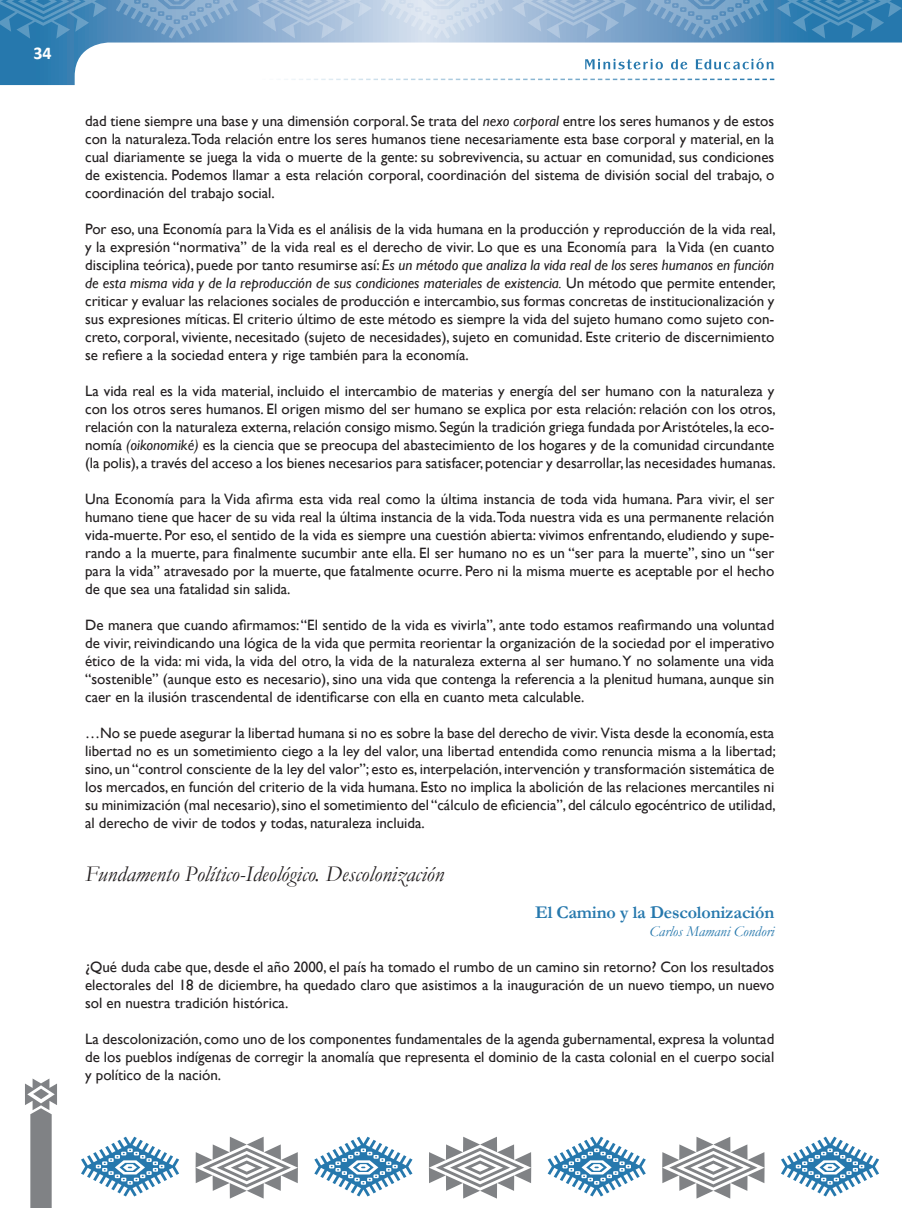
<style>
.page{position:relative;width:902px;height:1208px;background:#fff}
.page>*{position:absolute;margin:0;border:0;box-sizing:border-box;transform-origin:0 0}
.Modelo{font:italic 22.5px "Garamond";color:#231f20}
.Modelo-2{font:700 18px "Garamond";letter-spacing:-.01em;color:#2678ad}
.t1{font:700 18px "Calibri";color:#fff}
.Modelo-3{font:15px/18px "Gill Sans";color:#231f20;text-align:justify}
.Modelo-4{font:italic 15px "Garamond";color:#2678ad}
.s1{font-style:italic}
</style>
<div class="page">
<svg style="left:0;top:0;width:901px;height:85px"></svg>
<svg style="left:25px;top:1078px;width:32px;height:130px"></svg>
<svg style="left:89px;top:79px;width:685px;height:1px"></svg>
<svg style="left:81px;top:1136px;width:98px;height:60px"></svg>
<svg style="left:314px;top:1136px;width:98px;height:60px"></svg>
<svg style="left:547px;top:1136px;width:98px;height:60px"></svg>
<svg style="left:781px;top:1136px;width:98px;height:60px"></svg>
<svg style="left:195px;top:1136px;width:103px;height:62px"></svg>
<svg style="left:429px;top:1136px;width:102px;height:62px"></svg>
<svg style="left:662px;top:1136px;width:102px;height:62px"></svg>
<svg style="left:381px;top:0;width:122px;height:39px;background:#ccd9ea"></svg>
<svg style="left:116px;top:0;width:122px;height:39px;background:#76a1c8"></svg>
<svg style="left:645px;top:0;width:123px;height:39px;background:#6899c3"></svg>
<svg style="left:247px;top:0;width:125px;height:39px;background:#a7bfdb"></svg>
<svg style="left:0;top:0;width:107px;height:39px;background:#4087b6"></svg>
<svg style="left:776px;top:0;width:125px;height:39px;background:#3782b3"></svg>
<svg style="left:512px;top:0;width:125px;height:39px;background:#98b5d5"></svg>
<svg style="left:585px;top:58px;width:188px;height:11px"></svg>
<p class="t1" style="left:33px;top:41px;width:20px">34</p>
<p class="Modelo-3" style="left:85px;top:112px;width:690px">dad tiene siempre una base y una dimensión corporal. Se trata del <span class="s1">nexo corporal</span> entre los seres humanos y de estos con la naturaleza.Toda relación entre los seres humanos tiene necesariamente esta base corporal y material, en la cual diariamente se juega la vida o muerte de la gente: su sobrevivencia, su actuar en comunidad, sus condiciones de existencia. Podemos llamar a esta relación corporal, coordinación del sistema de división social del trabajo, o coordinación del trabajo social.</p>
<p class="Modelo-3" style="left:85px;top:220px;width:692px">Por eso, una Economía para la Vida es el análisis de la vida humana en la producción y reproducción de la vida real, y la expresión “normativa” de la vida real es el derecho de vivir. Lo que es una Economía para la Vida (en cuanto disciplina teórica), puede por tanto resumirse así: <span class="s1">Es un método que analiza la vida real de los seres humanos en función de esta misma vida y de la reproducción de sus condiciones materiales de existencia.</span> Un método que permite entender, criticar y evaluar las relaciones sociales de producción e intercambio, sus formas concretas de institucionalización y sus expresiones míticas. El criterio último de este método es siempre la vida del sujeto humano como sujeto con&shy;creto, corporal, viviente, necesitado (sujeto de necesidades), sujeto en comunidad. Este criterio de discernimiento se refiere a la sociedad entera y rige también para la economía.</p>
<p class="Modelo-3" style="left:85px;top:382px;width:692px">La vida real es la vida material, incluido el intercambio de materias y energía del ser humano con la naturaleza y con los otros seres humanos. El origen mismo del ser humano se explica por esta relación: relación con los otros, relación con la naturaleza externa, relación consigo mismo. Según la tradición griega fundada por Aristóteles, la eco&shy;nomía <span class="s1">(oikonomiké)</span> es la ciencia que se preocupa del abastecimiento de los hogares y de la comunidad circundante (la polis), a través del acceso a los bienes necesarios para satisfacer, potenciar y desarrollar, las necesidades humanas.</p>
<p class="Modelo-3" style="left:85px;top:490px;width:690px">Una Economía para la Vida afirma esta vida real como la última instancia de toda vida humana. Para vivir, el ser humano tiene que hacer de su vida real la última instancia de la vida.Toda nuestra vida es una permanente relación vida-muerte. Por eso, el sentido de la vida es siempre una cuestión abierta: vivimos enfrentando, eludiendo y supe&shy;rando a la muerte, para finalmente sucumbir ante ella. El ser humano no es un “ser para la muerte”, sino un “ser para la vida” atravesado por la muerte, que fatalmente ocurre. Pero ni la misma muerte es aceptable por el hecho de que sea una fatalidad sin salida.</p>
<p class="Modelo-3" style="left:85px;top:616px;width:690px">De manera que cuando afirmamos: “El sentido de la vida es vivirla”, ante todo estamos reafirmando una voluntad de vivir, reivindicando una lógica de la vida que permita reorientar la organización de la sociedad por el imperativo ético de la vida: mi vida, la vida del otro, la vida de la naturaleza externa al ser humano. Y no solamente una vida “sostenible” (aunque esto es necesario), sino una vida que contenga la referencia a la plenitud humana, aunque sin caer en la ilusión trascendental de identificarse con ella en cuanto meta calculable.</p>
<p class="Modelo-3" style="left:85px;top:724px;width:692px">…No se puede asegurar la libertad humana si no es sobre la base del derecho de vivir. Vista desde la economía, esta libertad no es un sometimiento ciego a la ley del valor, una libertad entendida como renuncia misma a la libertad; sino, un “control consciente de la ley del valor”; esto es, interpelación, intervención y transformación sistemática de los mercados, en función del criterio de la vida humana. Esto no implica la abolición de las relaciones mercantiles ni su minimización (mal necesario), sino el sometimiento del “cálculo de eficiencia”, del cálculo egocéntrico de utilidad, al derecho de vivir de todos y todas, naturaleza incluida.</p>
<p class="Modelo" style="left:85px;top:860px;width:360px">Fundamento Político-Ideológico. Descolonización</p>
<p class="Modelo-2" style="left:535px;top:902px;width:241px">El Camino y la Descolonización</p>
<p class="Modelo-4" style="left:649px;top:922px;width:126px">Carlos Mamani Condori</p>
<p class="Modelo-3" style="left:85px;top:958px;width:690px">¿Qué duda cabe que, desde el año 2000, el país ha tomado el rumbo de un camino sin retorno? Con los resultados electorales del 18 de diciembre, ha quedado claro que asistimos a la inauguración de un nuevo tiempo, un nuevo sol en nuestra tradición histórica.</p>
<p class="Modelo-3" style="left:85px;top:1030px;width:690px">La descolonización, como uno de los componentes fundamentales de la agenda gubernamental, expresa la voluntad de los pueblos indígenas de corregir la anomalía que representa el dominio de la casta colonial en el cuerpo social y político de la nación.</p>
</div>
